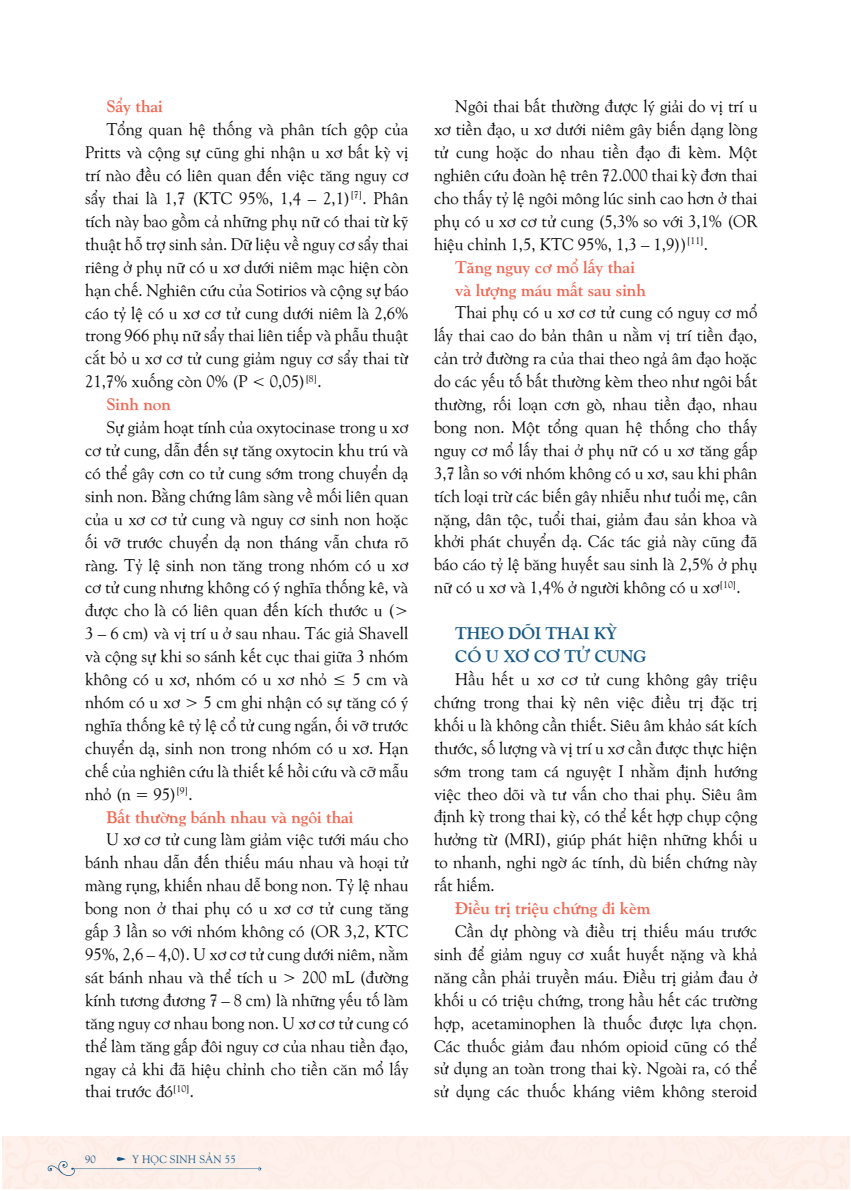
<style>
.page{position:relative;width:851px;height:1191px;background:#fff}
.page>*{position:absolute;margin:0;border:0;box-sizing:border-box;transform-origin:0 0}
.t1{font:16.8px/23px "UVN Giong Song";color:#000;text-align:justify}
.t2{font:700 16.8px "UVN Giong Song";color:#f26651}
.t3{font:700 16.8px/23px "UVN Giong Song";color:#155785}
.t4{font:10.8px "UVN Giong Song";letter-spacing:.02em;color:#155785}
</style>
<div class="page">
<div style="left:2px;top:1136px;width:847px;height:53px;background:#fef1eb"></div>
<p class="t2" style="left:106px;top:94px;width:58px">Sẩy thai</p>
<p class="t1" style="left:106px;top:116px;width:303px">Tổng quan hệ thống và phân tích gộp của</p>
<p class="t1" style="left:85px;top:139px;width:325px">Pritts và cộng sự cũng ghi nhận u xơ bất kỳ vị</p>
<p class="t1" style="left:85px;top:162px;width:325px">trí nào đều có liên quan đến việc tăng nguy cơ</p>
<p class="t1" style="left:85px;top:185px;width:325px">sẩy thai là 1,7 (KTC 95%, 1,4 – 2,1)<sup>[7]</sup>. Phân</p>
<p class="t1" style="left:85px;top:208px;width:325px">tích này bao gồm cả những phụ nữ có thai từ kỹ</p>
<p class="t1" style="left:85px;top:231px;width:325px">thuật hỗ trợ sinh sản. Dữ liệu về nguy cơ sẩy thai</p>
<p class="t1" style="left:85px;top:254px;width:325px">riêng ở phụ nữ có u xơ dưới niêm mạc hiện còn</p>
<p class="t1" style="left:85px;top:277px;width:325px">hạn chế. Nghiên cứu của Sotirios và cộng sự báo</p>
<p class="t1" style="left:85px;top:300px;width:325px">cáo tỷ lệ có u xơ cơ tử cung dưới niêm là 2,6%</p>
<p class="t1" style="left:85px;top:323px;width:325px">trong 966 phụ nữ sẩy thai liên tiếp và phẫu thuật</p>
<p class="t1" style="left:85px;top:345px;width:325px">cắt bỏ u xơ cơ tử cung giảm nguy cơ sẩy thai từ</p>
<p class="t1" style="left:85px;top:368px;width:238px">21,7% xuống còn 0% (P &lt; 0,05)<sup>[8]</sup>.</p>
<p class="t2" style="left:106px;top:391px;width:66px">Sinh non</p>
<p class="t1" style="left:106px;top:414px;width:303px">Sự giảm hoạt tính của oxytocinase trong u xơ</p>
<p class="t1" style="left:85px;top:437px;width:325px">cơ tử cung, dẫn đến sự tăng oxytocin khu trú và</p>
<p class="t1" style="left:85px;top:460px;width:325px">có thể gây cơn co tử cung sớm trong chuyển dạ</p>
<p class="t1" style="left:85px;top:483px;width:325px">sinh non. Bằng chứng lâm sàng về mối liên quan</p>
<p class="t1" style="left:85px;top:506px;width:325px">của u xơ cơ tử cung và nguy cơ sinh non hoặc</p>
<p class="t1" style="left:85px;top:529px;width:325px">ối vỡ trước chuyển dạ non tháng vẫn chưa rõ</p>
<p class="t1" style="left:85px;top:552px;width:325px">ràng. Tỷ lệ sinh non tăng trong nhóm có u xơ</p>
<p class="t1" style="left:85px;top:574px;width:325px">cơ tử cung nhưng không có ý nghĩa thống kê, và</p>
<p class="t1" style="left:85px;top:597px;width:325px">được cho là có liên quan đến kích thước u (&gt;</p>
<p class="t1" style="left:85px;top:620px;width:325px">3 – 6 cm) và vị trí u ở sau nhau. Tác giả Shavell</p>
<p class="t1" style="left:85px;top:643px;width:325px">và cộng sự khi so sánh kết cục thai giữa 3 nhóm</p>
<p class="t1" style="left:85px;top:666px;width:325px">không có u xơ, nhóm có u xơ nhỏ ≤ 5 cm và</p>
<p class="t1" style="left:85px;top:689px;width:325px">nhóm có u xơ &gt; 5 cm ghi nhận có sự tăng có ý</p>
<p class="t1" style="left:85px;top:712px;width:325px">nghĩa thống kê tỷ lệ cổ tử cung ngắn, ối vỡ trước</p>
<p class="t1" style="left:85px;top:735px;width:325px">chuyển dạ, sinh non trong nhóm có u xơ. Hạn</p>
<p class="t1" style="left:85px;top:758px;width:325px">chế của nghiên cứu là thiết kế hồi cứu và cỡ mẫu</p>
<p class="t1" style="left:85px;top:780px;width:109px">nhỏ (n = 95)<sup>[9]</sup>.</p>
<p class="t2" style="left:106px;top:803px;width:248px">Bất thường bánh nhau và ngôi thai</p>
<p class="t1" style="left:85px;top:826px;width:325px;text-indent:21px">U xơ cơ tử cung làm giảm việc tưới máu cho bánh nhau dẫn đến thiếu máu nhau và hoại tử màng rụng, khiến nhau dễ bong non. Tỷ lệ nhau bong non ở thai phụ có u xơ cơ tử cung tăng gấp 3 lần so với nhóm không có (OR 3,2, KTC 95%, 2,6 – 4,0). U xơ cơ tử cung dưới niêm, nằm sát bánh nhau và thể tích u &gt; 200 mL (đường kính tương đương 7 – 8 cm) là những yếu tố làm tăng nguy cơ nhau bong non. U xơ cơ tử cung có thể làm tăng gấp đôi nguy cơ của nhau tiền đạo, ngay cả khi đã hiệu chỉnh cho tiền căn mổ lấy thai trước đó<sup>[10]</sup>.</p>
<p class="t4" style="left:85px;top:1151px;width:12px">90</p>
<p class="t4" style="left:132px;top:1151px;width:105px">Y HỌC SINH SẢN 55</p>
<p class="t1" style="left:455px;top:93px;width:303px">Ngôi thai bất thường được lý giải do vị trí u</p>
<p class="t1" style="left:434px;top:116px;width:325px">xơ tiền đạo, u xơ dưới niêm gây biến dạng lòng</p>
<p class="t1" style="left:434px;top:139px;width:325px">tử cung hoặc do nhau tiền đạo đi kèm. Một</p>
<p class="t1" style="left:434px;top:162px;width:325px">nghiên cứu đoàn hệ trên 72.000 thai kỳ đơn thai</p>
<p class="t1" style="left:434px;top:185px;width:325px">cho thấy tỷ lệ ngôi mông lúc sinh cao hơn ở thai</p>
<p class="t1" style="left:434px;top:208px;width:325px">phụ có u xơ cơ tử cung (5,3% so với 3,1% (OR</p>
<p class="t1" style="left:434px;top:231px;width:275px">hiệu chỉnh 1,5, KTC 95%, 1,3 – 1,9))<sup>[11]</sup>.</p>
<p class="t2" style="left:455px;top:254px;width:181px">Tăng nguy cơ mổ lấy thai</p>
<p class="t2" style="left:455px;top:277px;width:192px">và lượng máu mất sau sinh</p>
<p class="t1" style="left:434px;top:299px;width:325px;text-indent:21px">Thai phụ có u xơ cơ tử cung có nguy cơ mổ lấy thai cao do bản thân u nằm vị trí tiền đạo, cản trở đường ra của thai theo ngả âm đạo hoặc do các yếu tố bất thường kèm theo như ngôi bất thường, rối loạn cơn gò, nhau tiền đạo, nhau bong non. Một tổng quan hệ thống cho thấy nguy cơ mổ lấy thai ở phụ nữ có u xơ tăng gấp 3,7 lần so với nhóm không có u xơ, sau khi phân tích loại trừ các biến gây nhiễu như tuổi mẹ, cân nặng, dân tộc, tuổi thai, giảm đau sản khoa và khởi phát chuyển dạ. Các tác giả này cũng đã báo cáo tỷ lệ băng huyết sau sinh là 2,5% ở phụ nữ có u xơ và 1,4% ở người không có u xơ<sup>[10]</sup>.</p>
<p class="t3" style="left:455px;top:620px;width:192px">THEO DÕI THAI KỲ<br>CÓ U XƠ CƠ TỬ CUNG</p>
<p class="t1" style="left:434px;top:666px;width:325px;text-indent:21px">Hầu hết u xơ cơ tử cung không gây triệu chứng trong thai kỳ nên việc điều trị đặc trị khối u là không cần thiết. Siêu âm khảo sát kích thước, số lượng và vị trí u xơ cần được thực hiện sớm trong tam cá nguyệt I nhằm định hướng việc theo dõi và tư vấn cho thai phụ. Siêu âm định kỳ trong thai kỳ, có thể kết hợp chụp cộng hưởng từ (MRI), giúp phát hiện những khối u to nhanh, nghi ngờ ác tính, dù biến chứng này rất hiếm.</p>
<p class="t2" style="left:455px;top:895px;width:197px">Điều trị triệu chứng đi kèm</p>
<p class="t1" style="left:434px;top:918px;width:325px;text-indent:21px">Cần dự phòng và điều trị thiếu máu trước sinh để giảm nguy cơ xuất huyết nặng và khả năng cần phải truyền máu. Điều trị giảm đau ở khối u có triệu chứng, trong hầu hết các trường hợp, acetaminophen là thuốc được lựa chọn.<br>Các thuốc giảm đau nhóm opioid cũng có thể sử dụng an toàn trong thai kỳ. Ngoài ra, có thể sử dụng các thuốc kháng viêm không steroid</p>
</div>
